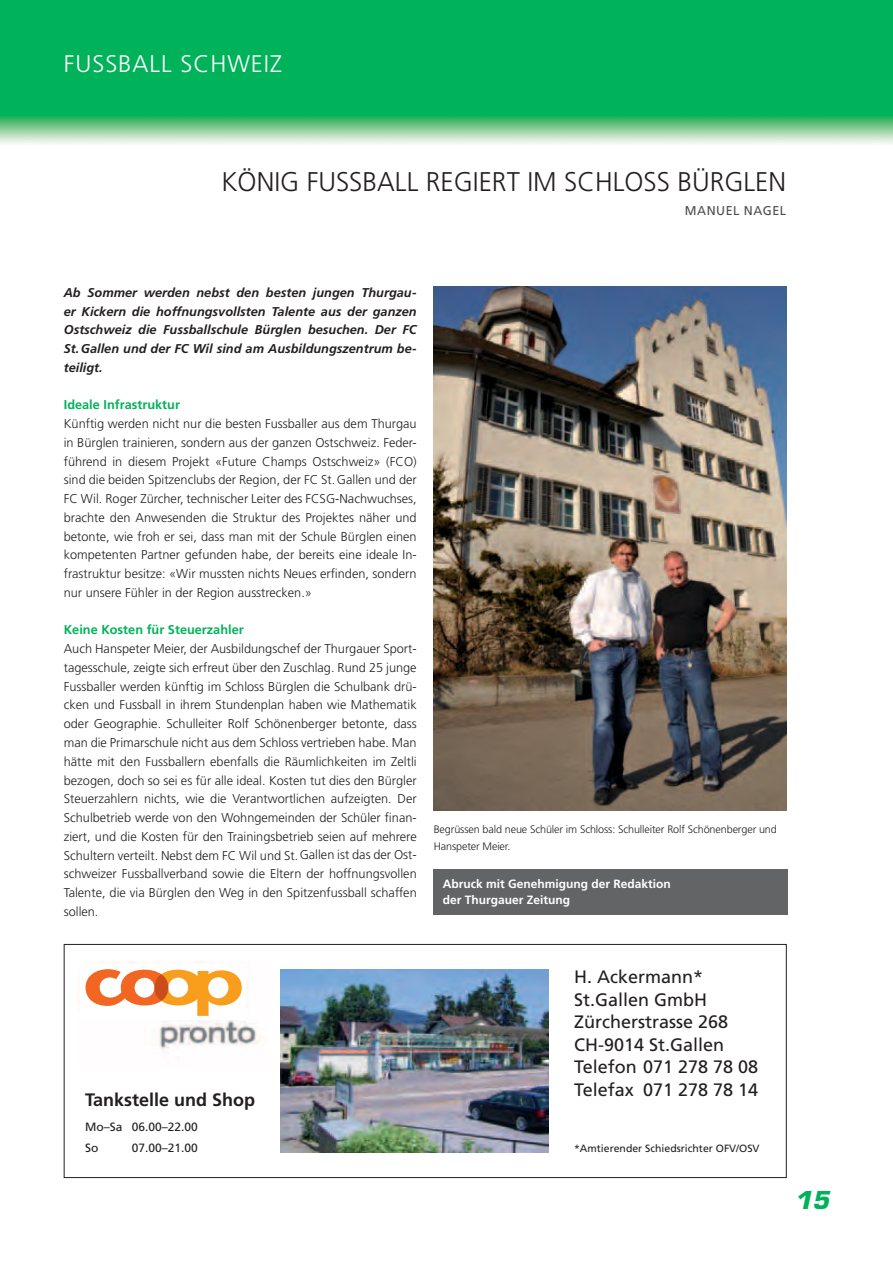
<style>
.page{position:relative;width:893px;height:1263px;background:#fff}
.page>*{position:absolute;margin:0;border:0;box-sizing:border-box;transform-origin:0 0}
.t1{font:300 27px "Frutiger";color:#231f20}
.t2{font:300 24px "Frutiger";letter-spacing:.04em;color:#fff}
.t3{font:italic 700 24px "Eurostile";color:#00b25a}
.t4{font:18px/22.5px "Frutiger";color:#231f20}
.t5{font:700 18px "Frutiger";color:#231f20}
.t6{font:300 12.75px/18.8px "Frutiger";color:#231f20;text-align:justify}
.t7{font:italic 700 12.75px/18.8px "Frutiger";color:#231f20;text-align:justify}
.t8{font:700 12.75px "Frutiger CE";color:#00b25a}
.t9{font:12.75px "Frutiger";color:#4d4d4f}
.t10{font:700 12px/16.5px "Frutiger CE";color:#fff}
.t11{font:12px/21px "Frutiger";color:#231f20}
.t12{font:300 10.8px/16.5px "Frutiger";letter-spacing:-.01em;color:#231f20}
.t13{font:10.5px "Frutiger";color:#231f20}
</style>
<div class="page">
<img style="left:1px;top:0;width:892px;height:144px">
<img style="left:0;top:0;width:1px;height:1263px">
<img style="left:433px;top:287px;width:353px;height:523px">
<div style="left:64px;top:944px;width:723px;height:234px;border:1px solid #231f20"></div>
<img style="left:78px;top:961px;width:187px;height:92px">
<img style="left:281px;top:969px;width:268px;height:183px">
<div style="left:80px;top:964px;width:166px;height:55px;background:#fff"></div>
<svg style="left:86px;top:969px;width:156px;height:47px"></svg>
<div style="left:154px;top:974px;width:14px;height:27px;background:#cc4d1c;border-radius:50%"></div>
<div style="left:433px;top:869px;width:354px;height:46px;background:#636466"></div>
<h2 class="t2" style="left:64px;top:50px;width:219px">Fussball schwe iz</h2>
<h1 class="t1" style="left:221px;top:167px;width:566px">König Fussball reg iert im Schloss Bü rg len</h1>
<p class="t9" style="left:685px;top:203px;width:10px">MANUEL</p>
<p class="t9" style="left:744px;top:203px;width:10px">NAGEL</p>
<p class="t7" style="left:64px;top:283px;width:354px">Ab Sommer werden nebst den besten jungen Thurgau&shy;er Kickern die hoffnungsvollsten Talente aus der ganzen Ostschweiz die Fussballschule Bürglen besuchen. Der FC St.Gallen und der FC Wil sind am Ausbildungszentrum be&shy;teiligt.</p>
<p class="t8" style="left:64px;top:397px;width:118px">Ideale Infrastruktur</p>
<p class="t6" style="left:64px;top:414px;width:354px">Künftig werden nicht nur die besten Fussballer aus dem Thurgau in Bürglen trainieren, sondern aus der ganzen Ostschweiz. Feder&shy;führend in diesem Projekt «Future Champs Ostschweiz» (FCO) sind die beiden Spitzenclubs der Region, der FC St.Gallen und der FC Wil. Roger Zürcher, technischer Leiter des FCSG-Nachwuchses, brachte den Anwesenden die Struktur des Projektes näher und betonte, wie froh er sei, dass man mit der Schule Bürglen einen kompetenten Partner gefunden habe, der bereits eine ideale In&shy;frastruktur besitze: «Wir mussten nichts Neues erfinden, sondern nur unsere Fühler in der Region ausstrecken.»</p>
<p class="t8" style="left:64px;top:622px;width:181px">Keine Kosten für Steuerzahler</p>
<p class="t6" style="left:64px;top:639px;width:354px">Auch Hanspeter Meier, der Ausbildungschef der Thurgauer Sport&shy;tagesschule, zeigte sich erfreut über den Zuschlag. Rund 25 junge Fussballer werden künftig im Schloss Bürglen die Schulbank drü&shy;cken und Fussball in ihrem Stundenplan haben wie Mathematik oder Geographie. Schulleiter Rolf Schönenberger betonte, dass man die Primarschule nicht aus dem Schloss vertrieben habe. Man hätte mit den Fussballern ebenfalls die Räumlichkeiten im Zeltli bezogen, doch so sei es für alle ideal. Kosten tut dies den Bürgler Steuerzahlern nichts, wie die Verantwortlichen aufzeigten. Der Schulbetrieb werde von den Wohngemeinden der Schüler finan&shy;ziert, und die Kosten für den Trainingsbetrieb seien auf mehrere Schultern verteilt. Nebst dem FC Wil und St.Gallen ist das der Ost&shy;schweizer Fussballverband sowie die Eltern der hoffnungsvollen Talente, die via Bürglen den Weg in den Spitzenfussball schaffen sollen.</p>
<p class="t12" style="left:434px;top:821px;width:345px">Begrüssen bald neue Schüler im Schloss: Schulleiter Rolf Schönenberger und<br>Hanspeter Meier.</p>
<p class="t10" style="left:443px;top:875px;width:230px">Abruck mit Genehmigung der Redaktion der Thurgauer Zeitung</p>
<h3 class="t5" style="left:85px;top:1089px;width:172px">Tankstelle und Shop</h3>
<p class="t11" style="left:85px;top:1116px;width:114px">M o–Sa 06.00–22.00<br>So</p>
<p class="t11" style="left:132px;top:1137px;width:68px">07.00–21.00</p>
<h3 class="t4" style="left:574px;top:965px;width:186px">H . Ackermann*<br>St.Gallen GmbH<br>Zürcherstrasse 268<br>CH-9014 St.Gallen<br>Telefon 071 278 78 08<br>Telefax 071 278 78 14</h3>
<p class="t13" style="left:574px;top:1142px;width:150px">*Amtierender Schiedsrichter OFV</p>
<p class="t13" style="left:736px;top:1142px;width:11px">/OSV</p>
<h2 class="t3" style="left:795px;top:1185px;width:36px">15</h2>
</div>
